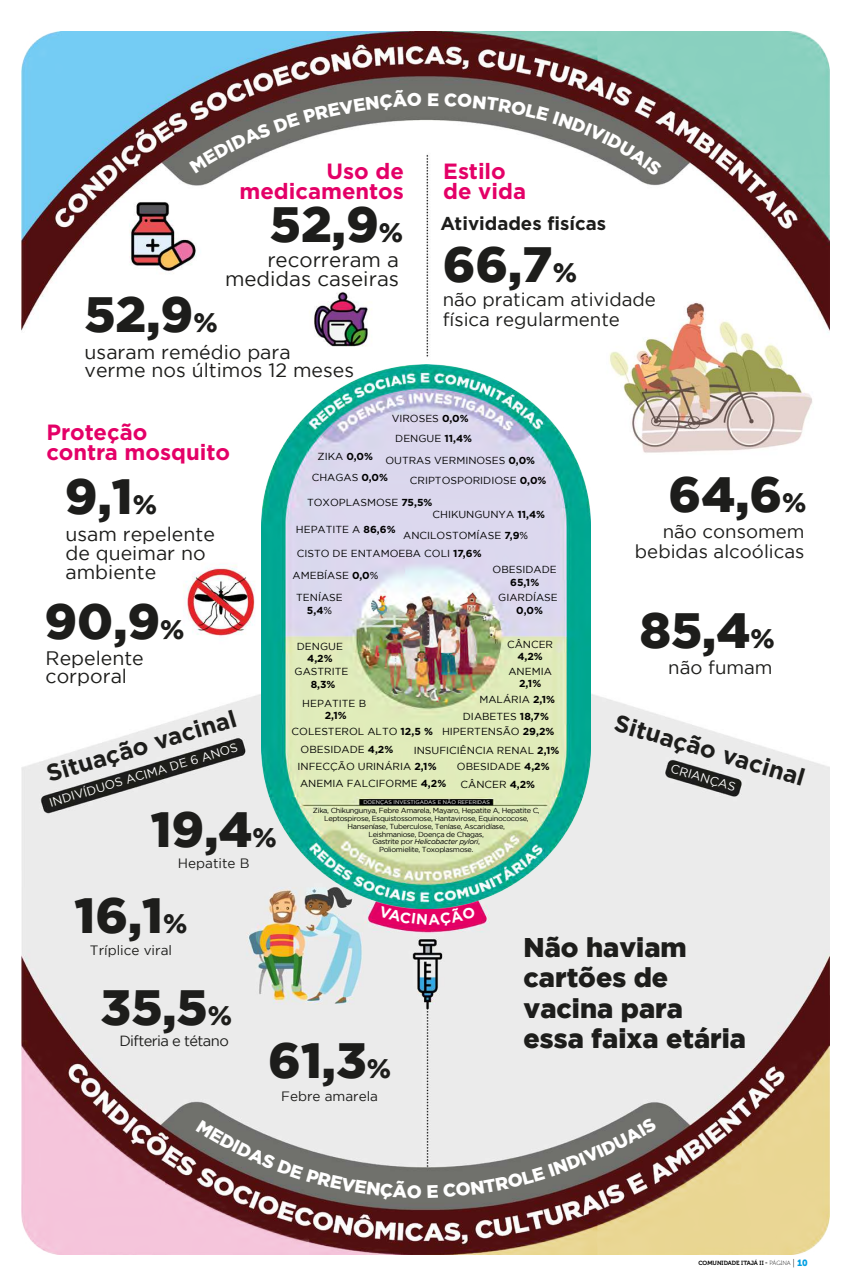
<style>
.page{position:relative;width:851px;height:1276px;background:#fff}
.page>*{position:absolute;margin:0;border:0;box-sizing:border-box;transform-origin:0 0}
.t1{font:900 49.5px "Gotham";color:#1d1d1b}
.t2{font:900 27px/30.4px "Gotham";color:#1d1d1b}
.t3{font:700 23.85px "Gotham";color:#1d1d1b}
.t4{font:700 22.05px/20.2px "Gotham";color:#e40067}
.t5{font:20.48px/19.6px "Gotham";color:#1d1d1b;text-align:right}
.t6{font:19.5px/18.9px "Gotham";color:#1d1d1b}
.t7{font:18.6px/19.6px "Gotham";color:#1d1d1b}
.t8{font:700 18.6px "Gotham";color:#1d1d1b}
.t9{font:14.7px "Gotham";letter-spacing:-.04em;color:#1d1d1b}
.t10{font:13.5px "Gotham";color:#1d1d1b}
.t11{font:12.15px "Gotham";color:#fff}
.t12{font:10.2px/21.7px "Gotham";color:#000}
.t13{font:700 10.2px "Gotham";color:#000}
.t14{font:7.27px/7.8px "Gotham";letter-spacing:-.04em;color:#000;text-align:center}
.t15{font:6px "Museo 700";color:#000}
.t16{font:5.32px "Gotham";color:#fff}
.s1{font-size:27px}
.s2{font-weight:700}
.s3{font-weight:400}
.s4{font-style:italic}
.s5{font-family:"Museo 100"}
.s6{font-family:"Museo 100";font-size:9px}
.s7{font-family:"Museo 900";font-size:9px;color:#009fe3}
</style>
<div class="page">
<img style="left:21px;top:32px;width:808px;height:1222px">
<img style="left:261px;top:365px;width:329px;height:543px">
<svg style="left:189px;top:90px;width:232px;height:83px"></svg>
<svg style="left:428px;top:93px;width:10px;height:13px"></svg>
<svg style="left:444px;top:93px;width:218px;height:83px"></svg>
<svg style="left:196px;top:1119px;width:225px;height:81px;background:#99928f"></svg>
<svg style="left:427px;top:1117px;width:230px;height:80px;background:#9b9492"></svg>
<svg style="left:378px;top:906px;width:97px;height:21px;background:#d60d68"></svg>
<h3 class="t4" style="left:239px;top:160px;width:166px;text-align:right">Uso de medicamentos</h3>
<h3 class="t4" style="left:443px;top:160px;width:84px">Estilo de vida</h3>
<h1 class="t1" style="left:270px;top:196px;width:135px">52,9<span class="s1">%</span></h1>
<h1 class="t1" style="left:84px;top:286px;width:135px">52,9<span class="s1">%</span></h1>
<h3 class="t5" style="left:225px;top:249px;width:175px">recorreram a medidas caseiras</h3>
<h3 class="t6" style="left:85px;top:342px;width:271px">usaram remédio para verme nos últimos 12 meses</h3>
<h3 class="t8" style="left:440px;top:213px;width:167px">Atividades fisícas</h3>
<h1 class="t1" style="left:442px;top:235px;width:136px">66,7<span class="s1">%</span></h1>
<h3 class="t7" style="left:442px;top:290px;width:215px">não praticam atividade física regularmente</h3>
<h3 class="t4" style="left:46px;top:421px;width:185px">Proteção<br>contra mosquito</h3>
<h1 class="t1" style="left:65px;top:467px;width:93px">9,1<span class="s1">%</span></h1>
<p class="t12" style="left:391px;top:407px;width:78px">VIROSES <span class="s2">0,0%</span></p>
<p class="t12" style="left:395px;top:427px;width:78px">DENGUE <span class="s2">11,4%</span></p>
<p class="t12" style="left:312px;top:445px;width:78px;text-indent:6px">ZIKA <span class="s2">0,0%<br></span>CHAGAS <span class="s2">0,0%</span></p>
<p class="t12" style="left:307px;top:492px;width:127px">TOXOPLASMOSE <span class="s2">75,5%</span></p>
<p class="t12" style="left:385px;top:450px;width:151px">OUTRAS VERMINOSES <span class="s2">0,0%</span></p>
<p class="t12" style="left:410px;top:469px;width:138px">CRIPTOSPORIDIOSE <span class="s2">0,0%</span></p>
<p class="t12" style="left:432px;top:503px;width:114px">CHIKUNGUNYA <span class="s2">11,4%</span></p>
<h1 class="t1" style="left:668px;top:466px;width:139px">64,6<span class="s1">%</span></h1>
<h3 class="t6" style="left:65px;top:524px;width:151px">usam repelente de queimar no ambiente</h3>
<h1 class="t1" style="left:44px;top:593px;width:141px">90,9<span class="s1">%</span></h1>
<h3 class="t6" style="left:46px;top:648px;width:100px">Repelente corporal</h3>
<h3 class="t3" style="left:43px;top:761px;width:199px;rotate:-17deg">Situação vacinal</h3>
<p class="t11" style="left:48px;top:797px;width:197px;rotate:-17deg">INDIVÍDUOS ACIMA DE 6 ANOS</p>
<h1 class="t1" style="left:151px;top:801px;width:128px">19,4<span class="s1">%</span></h1>
<h3 class="t10" style="left:178px;top:856px;width:73px">Hepatite B</h3>
<p class="t12" style="left:296px;top:518px;width:101px">HEPATITE A <span class="s2">86,6%</span></p>
<p class="t12" style="left:297px;top:527px;width:233px;line-height:17.3px;text-indent:106px">ANCILOSTOMÍASE <span class="s2">7,9</span>%<br>CISTO DE ENTAMOEBA COLI <span class="s2">17,6%</span></p>
<p class="t12" style="left:296px;top:564px;width:84px;line-height:22.4px;text-indent:-4px">AMEBÍASE <span class="s2">0,0</span>%<br>TENÍASE</p>
<p class="t13" style="left:307px;top:604px;width:27px">5,4<span class="s3">%</span></p>
<p class="t12" style="left:297px;top:635px;width:48px">DENGUE</p>
<p class="t13" style="left:307px;top:653px;width:27px">4,2%</p>
<p class="t12" style="left:294px;top:661px;width:55px">GASTRITE</p>
<p class="t13" style="left:310px;top:678px;width:26px">8,3%</p>
<p class="t12" style="left:302px;top:692px;width:65px">HEPATITE B</p>
<p class="t13" style="left:324px;top:709px;width:24px">2,1%</p>
<p class="t12" style="left:492px;top:559px;width:66px">OBESIDADE</p>
<p class="t13" style="left:510px;top:576px;width:31px">65,1%</p>
<p class="t12" style="left:498px;top:587px;width:61px">GIARDÍASE</p>
<p class="t13" style="left:516px;top:604px;width:28px">0,0%</p>
<p class="t12" style="left:507px;top:633px;width:48px">CÂNCER</p>
<p class="t13" style="left:517px;top:650px;width:27px">4,2%</p>
<p class="t12" style="left:508px;top:660px;width:45px">ANEMIA</p>
<p class="t13" style="left:519px;top:678px;width:24px">2,1%</p>
<p class="t12" style="left:479px;top:689px;width:77px">MALÁRIA <span class="s2">2,1%</span></p>
<p class="t12" style="left:463px;top:706px;width:87px">DIABETES <span class="s2">18,7%</span></p>
<p class="t12" style="left:291px;top:721px;width:264px">COLESTEROL ALTO <span class="s2">12,5 %</span> HIPERTENSÃO <span class="s2">29,2%</span></p>
<p class="t12" style="left:300px;top:738px;width:94px">OBESIDADE <span class="s2">4,2%</span></p>
<p class="t12" style="left:413px;top:739px;width:147px">INSUFICIÊNCIA RENAL <span class="s2">2,1%</span></p>
<p class="t12" style="left:460px;top:774px;width:76px">CÂNCER <span class="s2">4,2%</span></p>
<p class="t12" style="left:297px;top:755px;width:140px">INFECÇÃO URINÁRIA <span class="s2">2,1%</span></p>
<p class="t12" style="left:457px;top:755px;width:94px">OBESIDADE <span class="s2">4,2%</span></p>
<p class="t12" style="left:300px;top:772px;width:148px">ANEMIA FALCIFORME <span class="s2">4,2%</span></p>
<p class="t16" style="left:363px;top:798px;width:128px">DOENÇAS INVESTIGADAS E NÃO REFERIDAS</p>
<p class="t14" style="left:313px;top:806px;width:228px">Zika, Chikungunya, Febre Amarela, Mayaro, Hepatite A, Hepatite C, Leptospirose, Esquistossomose, Hantavirose, Equinococose, Hanseníase, Tuberculose, Teníase, Ascaridíase,<br>Leishmaniose, Doença de Chagas,<br>Gastrite por <span class="s4">Helicobacter pylori</span>,<br>Poliomielite, Toxoplasmose.</p>
<h3 class="t7" style="left:634px;top:521px;width:171px;text-align:right">não consomem bebidas alcoólicas</h3>
<h1 class="t1" style="left:639px;top:602px;width:136px">85,4<span class="s1">%</span></h1>
<h3 class="t7" style="left:668px;top:657px;width:106px">não fumam</h3>
<h3 class="t3" style="left:619px;top:709px;width:199px;rotate:16deg">Situação vacinal</h3>
<p class="t11" style="left:672px;top:761px;width:69px;rotate:16deg">CRIANÇAS</p>
<h1 class="t1" style="left:75px;top:886px;width:114px">16,1<span class="s1">%</span></h1>
<h3 class="t10" style="left:90px;top:942px;width:84px">Tríplice viral</h3>
<h1 class="t1" style="left:101px;top:978px;width:133px">35,5<span class="s1">%</span></h1>
<h3 class="t9" style="left:119px;top:1032px;width:111px">Difteria e tétano</h3>
<h1 class="t1" style="left:268px;top:1031px;width:124px">61,3<span class="s1">%</span></h1>
<h3 class="t10" style="left:281px;top:1088px;width:98px">Febre amarela</h3>
<h2 class="t2" style="left:523px;top:931px;width:224px">Não haviam cartões de vacina para essa faixa etária</h2>
<p class="t15" style="left:698px;top:1259px;width:111px">COMUNIDADE ITAJÁ II - <span class="s5">PÁGINA</span> <span class="s6">|</span> <span class="s7">10</span></p>
</div>
